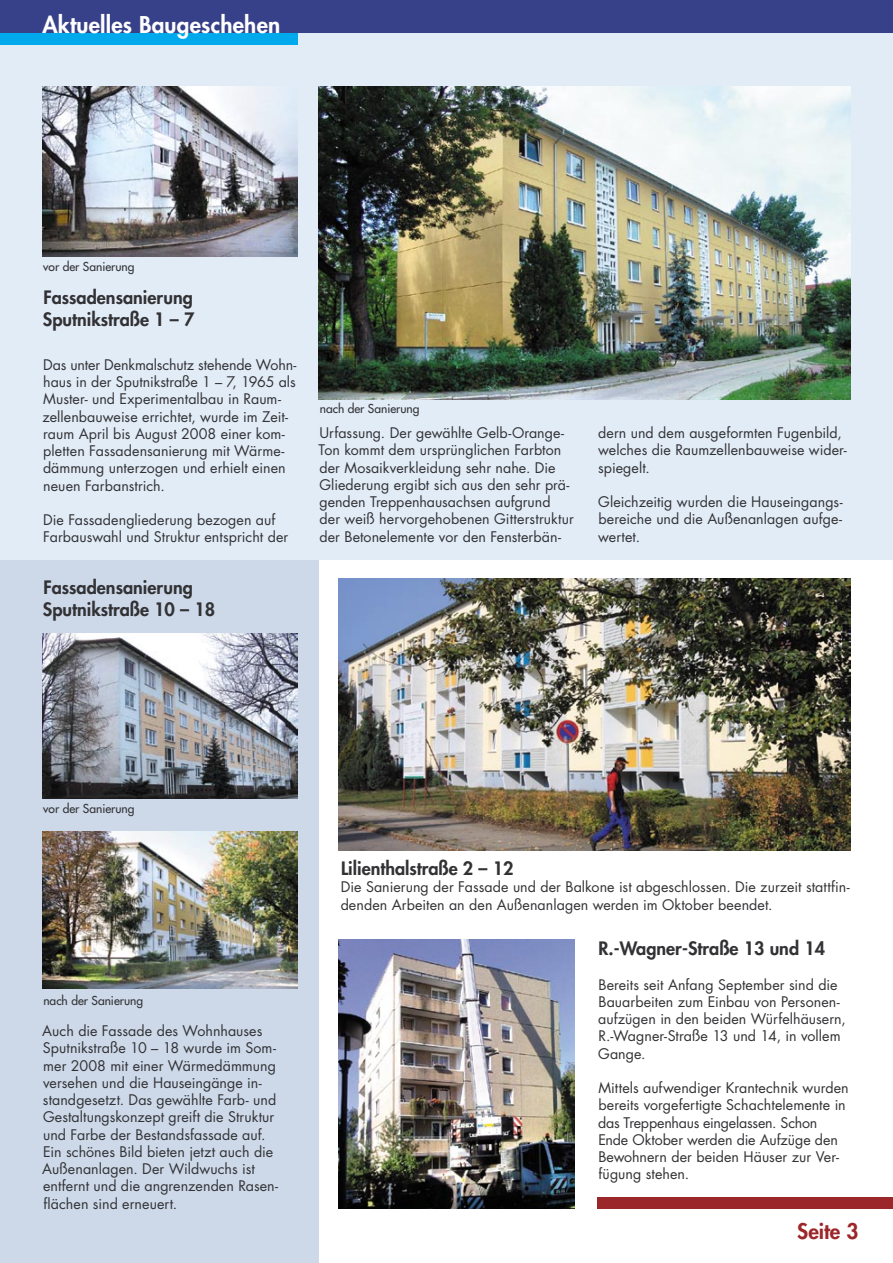
<style>
.page{position:relative;width:893px;height:1263px;background:#fff}
.page>*{position:absolute;margin:0;border:0;box-sizing:border-box;transform-origin:0 0}
.Themen{font:800 22.5px "Futura";letter-spacing:.01em;color:#fff}
.Überschrift_1{font:800 21px "Futura";color:#9c272a}
.Unterüberschrift{font:800 18px "Futura";color:#323235}
.Mengentexte{font:14.25px/17.2px "Futura";letter-spacing:.005em;color:#323235}
.Unterüberschrift-2{font:14.25px/17.2px "Futura";letter-spacing:.005em;color:#323235}
.Bildunterschrift{font:12px "Futura";color:#323235}
</style>
<div class="page">
<div style="left:0;top:560px;width:319px;height:703px;background:#cdd9e9"></div>
<div style="left:0;top:11px;width:893px;height:549px;background:#e2ecf7"></div>
<div style="left:0;top:0;width:893px;height:33px;background:#374189"></div>
<div style="left:0;top:33px;width:298px;height:12px;background:#00a9eb"></div>
<div style="left:598px;top:1197px;width:295px;height:12px;background:#9c272a"></div>
<img style="left:319px;top:87px;width:531px;height:312px">
<img style="left:43px;top:87px;width:255px;height:170px">
<img style="left:338px;top:940px;width:236px;height:269px">
<img style="left:42px;top:634px;width:256px;height:164px">
<img style="left:42px;top:831px;width:256px;height:157px">
<img style="left:338px;top:578px;width:512px;height:272px">
<p class="Themen" style="left:43px;top:10px;width:239px">Aktuelles Baugeschehen</p>
<p class="Bildunterschrift" style="left:43px;top:259px;width:93px">vor der Sanierung</p>
<p class="Unterüberschrift" style="left:43px;top:286px;width:151px">Fassadensanierung</p>
<p class="Unterüberschrift" style="left:43px;top:308px;width:153px">Sputnikstraße 1 – 7</p>
<p class="Mengentexte" style="left:42px;top:356px;width:255px">Das unter Denkmalschutz stehende Wohn&shy;haus in der Sputnikstraße 1 – 7, 1965 als Muster- und Experimentalbau in Raum&shy;zellenbauweise errichtet, wurde im Zeit&shy;raum April bis August 2008 einer kom&shy;pletten Fassadensanierung mit Wärme&shy;dämmung unterzogen und erhielt einen neuen Farbanstrich.</p>
<p class="Mengentexte" style="left:43px;top:511px;width:247px">Die Fassadengliederung bezogen auf<br>Farbauswahl und Struktur entspricht der</p>
<p class="Unterüberschrift" style="left:43px;top:576px;width:151px">Fassadensanierung</p>
<p class="Unterüberschrift" style="left:43px;top:598px;width:174px">Sputnikstraße 10 – 18</p>
<p class="Bildunterschrift" style="left:320px;top:401px;width:101px">nach der Sanierung</p>
<p class="Mengentexte" style="left:318px;top:424px;width:257px">Urfassung. Der gewählte Gelb-Orange-Ton kommt dem ursprünglichen Farbton der Mosaikverkleidung sehr nahe. Die Gliederung ergibt sich aus den sehr prä&shy;genden Treppenhausachsen aufgrund<br>der weiß hervorgehobenen Gitterstruktur der Betonelemente vor den Fensterbän-</p>
<p class="Mengentexte" style="left:598px;top:424px;width:250px">dern und dem ausgeformten Fugenbild, welches die Raumzellenbauweise wider&shy;spiegelt.</p>
<p class="Mengentexte" style="left:598px;top:493px;width:246px;text-align:justify">Gleichzeitig wurden die Hauseingangs&shy;bereiche und die Außenanlagen aufge&shy;wertet.</p>
<p class="Bildunterschrift" style="left:43px;top:801px;width:93px">vor der Sanierung</p>
<p class="Bildunterschrift" style="left:43px;top:993px;width:101px">nach der Sanierung</p>
<p class="Mengentexte" style="left:42px;top:1022px;width:235px">Auch die Fassade des Wohnhauses Sputnikstraße 10 – 18 wurde im Som&shy;mer 2008 mit einer Wärmedämmung versehen und die Hauseingänge in&shy;standgesetzt. Das gewählte Farb- und Gestaltungskonzept greift die Struktur und Farbe der Bestandsfassade auf.</p>
<p class="Mengentexte" style="left:42px;top:1143px;width:237px">Ein schönes Bild bieten jetzt auch die Außenanlagen. Der Wildwuchs ist entfernt und die angrenzenden Rasen&shy;flächen sind erneuert.</p>
<p class="Unterüberschrift" style="left:341px;top:857px;width:174px">Lilienthalstraße 2 – 12</p>
<p class="Unterüberschrift-2" style="left:341px;top:879px;width:511px">Die Sanierung der Fassade und der Balkone ist abgeschlossen. Die zurzeit stattfin&shy;denden Arbeiten an den Außenanlagen werden im Oktober beendet.</p>
<p class="Unterüberschrift" style="left:598px;top:937px;width:228px">R.-Wagner-Straße 13 und 14</p>
<p class="Mengentexte" style="left:598px;top:976px;width:249px">Bereits seit Anfang September sind die<br>Bauarbeiten zum Einbau von Personen&shy;aufzügen in den beiden Würfelhäusern,<br>R.-Wagner-Straße 13 und 14, in vollem<br>Gange.</p>
<p class="Mengentexte" style="left:598px;top:1079px;width:252px">Mittels aufwendiger Krantechnik wurden bereits vorgefertigte Schachtelemente in das Treppenhaus eingelassen. Schon Ende Oktober werden die Aufzüge den Bewohnern der beiden Häuser zur Ver&shy;fügung stehen.</p>
<p class="Überschrift_1" style="left:797px;top:1218px;width:63px">Seite 3</p>
</div>
